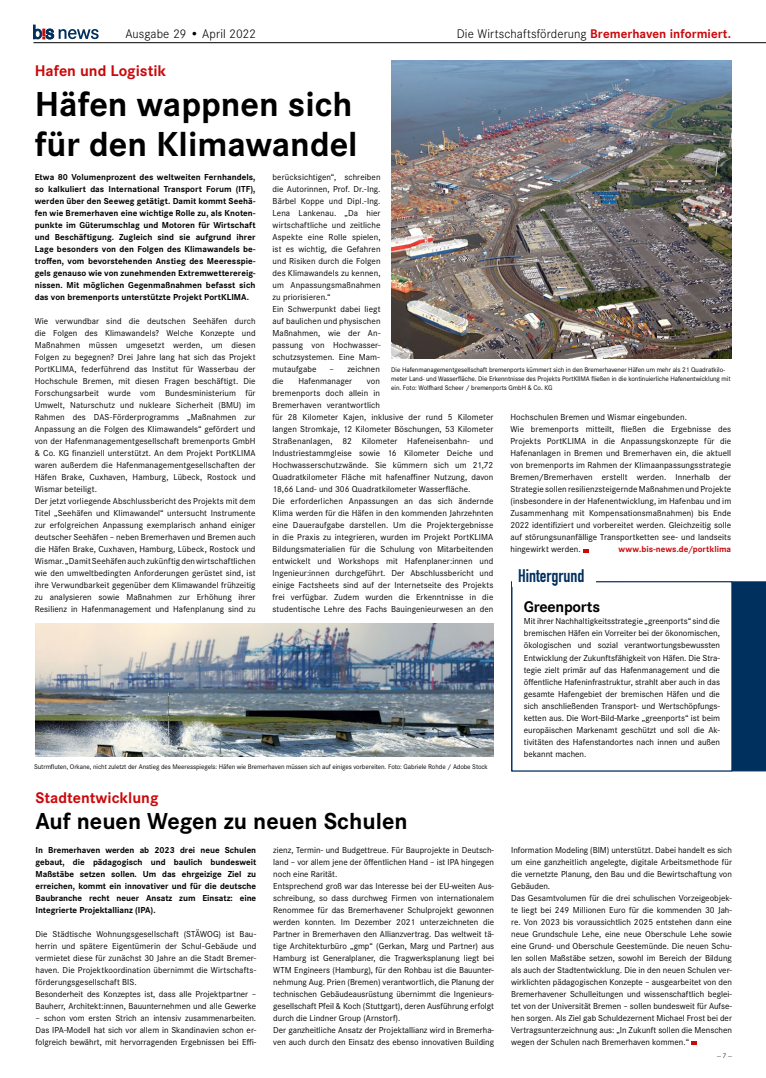
<style>
.page{position:relative;width:766px;height:1078px;background:#fff}
.page>*{position:absolute;margin:0;border:0;box-sizing:border-box;transform-origin:0 0}
.t1{font:700 36px/40px "Corporate S";color:#000}
.t2{font:700 24px "Corporate S";color:#000}
.t3{font:700 18px "DIN Condensed";color:#00305d}
.t4{font:700 16px "Corporate S";color:#ca090c}
.t5{font:700 16px "Corporate S";letter-spacing:-.015em;color:#000}
.t6{font:300 13px "Corporate S";letter-spacing:.005em;color:#000}
.t7{font:9px/12px "Corporate S";letter-spacing:.005em;color:#000}
.t8{font:700 9px/12px "Corporate S";color:#000;text-align:justify}
.t9{font:700 9px "Corporate S";letter-spacing:.005em;color:#ca090c}
.t10{font:7px/9px "Corporate S";letter-spacing:-.01em;color:#000}
.s1{font-weight:700;color:#ca090c}
</style>
<div class="page">
<hr style="left:33px;top:42px;width:732px;height:1px;background:#000">
<svg style="left:33px;top:25px;width:66px;height:14px"></svg>
<svg style="left:691px;top:1041px;width:5px;height:3px"></svg>
<svg style="left:583px;top:549px;width:5px;height:3px"></svg>
<div style="left:732px;top:581px;width:33px;height:190px;background:#00305d"></div>
<svg style="left:511px;top:581px;width:221px;height:190px"></svg>
<div style="left:512px;top:566px;width:84px;height:20px;background:#fff"></div>
<img style="left:392px;top:60px;width:339px;height:298px">
<img style="left:35px;top:623px;width:458px;height:133px">
<h3 class="t6" style="left:125px;top:25px;width:132px">Ausgabe 29 • April 2022</h3>
<h3 class="t6" style="left:456px;top:25px;width:276px">Die Wirtschaftsförderung <span class="s1">Bremerhaven informiert.</span></h3>
<h3 class="t4" style="left:35px;top:60px;width:133px">Hafen und Logistik</h3>
<h1 class="t1" style="left:35px;top:83px;width:324px">Häfen wappnen sich für den Klimawandel</h1>
<p class="t8" style="left:35px;top:171px;width:222px">Etwa 80 Volumenprozent des weltweiten Fernhandels, so kalkuliert das International Transport Forum (ITF), werden über den Seeweg getätigt. Damit kommt Seehä&shy;fen wie Bremerhaven eine wichtige Rolle zu, als Knoten&shy;punkte im Güterumschlag und Motoren für Wirtschaft und Beschäftigung. Zugleich sind sie aufgrund ihrer Lage besonders von den Folgen des Klimawandels be&shy;troffen, vom bevorstehenden Anstieg des Meeresspie&shy;gels genauso wie von zunehmenden Extremwetterereig&shy;nissen. Mit möglichen Gegenmaßnahmen befasst sich das von bremenports unterstützte Projekt PortKLIMA.</p>
<p class="t7" style="left:35px;top:315px;width:222px">Wie verwundbar sind die deutschen Seehäfen durch die Folgen des Klimawandels? Welche Konzepte und Maßnahmen müssen umgesetzt werden, um diesen Folgen zu begegnen? Drei Jahre lang hat sich das Projekt PortKLIMA, federführend das Institut für Wasserbau der Hochschule Bremen, mit diesen Fragen beschäftigt. Die Forschungsarbeit wurde vom Bundesministerium für Umwelt, Naturschutz und nukleare Sicherheit (BMU) im Rahmen des DAS-Förderprogramms „Maßnahmen zur Anpassung an die Folgen des Klimawandels“ gefördert und von der Hafenmanagementgesellschaft bremenports GmbH &amp; Co. KG finanziell unterstützt. An dem Projekt PortKLIMA waren außerdem die Hafenmanagementgesellschaften der Häfen Brake, Cuxhaven, Hamburg, Lübeck, Rostock und Wismar beteiligt.<br>Der jetzt vorliegende Abschlussbericht des Projekts mit dem Titel „Seehäfen und Klimawandel“ untersucht Instrumente zur erfolgreichen Anpassung exemplarisch anhand einiger deutscher Seehäfen – neben Bremerhaven und Bremen auch die Häfen Brake, Cuxhaven, Hamburg, Lübeck, Rostock und Wismar. „Damit Seehäfen auch zukünftig den wirtschaftlichen wie den umweltbedingten Anforderungen gerüstet sind, ist ihre Verwundbarkeit gegenüber dem Klimawandel frühzeitig zu analysieren sowie Maßnahmen zur Erhöhung ihrer Resilienz in Hafenmanagement und Hafenplanung sind zu</p>
<p class="t7" style="left:272px;top:171px;width:109px">berücksichtigen“, schreiben die Autorinnen, Prof. Dr.-Ing.<br>Bärbel Koppe und Dipl.-Ing.<br>Lena Lankenau. „Da hier wirtschaftliche und zeitliche<br>Aspekte eine Rolle spielen, ist es wichtig, die Gefahren und Risiken durch die Folgen des Klimawandels zu kennen, um Anpassungsmaßnahmen zu priorisieren.“<br>Ein Schwerpunkt dabei liegt auf baulichen und physischen<br>Maßnahmen, wie der An&shy;passung von Hochwasser&shy;schutzsystemen. Eine Mam&shy;mutaufgabe</p>
<p class="t7" style="left:329px;top:363px;width:52px">– zeichnen</p>
<p class="t10" style="left:391px;top:365px;width:340px">Die Hafenmanagementgesellschaft bremenports kümmert sich in den Bremerhavener Häfen um mehr als 21 Quadratkilo&shy;meter Land- und Wasserfläche. Die Erkenntnisse des Projekts PortKlIMA fließen in die kontinuierliche Hafenentwicklung mit ein. Foto: Wolfhard Scheer / bremenports GmbH &amp; Co. KG</p>
<p class="t7" style="left:272px;top:375px;width:13px">die</p>
<p class="t7" style="left:298px;top:375px;width:55px">Hafenmanager</p>
<p class="t7" style="left:272px;top:375px;width:222px;text-indent:94px">von<br>bremenports doch allein in<br>Bremerhaven verantwortlich<br>für 28 Kilometer Kajen, inklusive der rund 5 Kilometer langen Stromkaje, 12 Kilometer Böschungen, 53 Kilometer Straßenanlagen, 82 Kilometer Hafeneisenbahn- und Industriestammgleise sowie 16 Kilometer Deiche und Hochwasserschutzwände. Sie kümmern sich um 21,72<br>Quadratkilometer Fläche mit hafenaffiner Nutzung, davon 18,66 Land- und 306 Quadratkilometer Wasserfläche.<br>Die erforderlichen Anpassungen an das sich ändernde Klima werden für die Häfen in den kommenden Jahrzehnten eine Daueraufgabe darstellen. Um die Projektergebnisse in die Praxis zu integrieren, wurden im Projekt PortKLIMA Bildungsmaterialien für die Schulung von Mitarbeitenden entwickelt und Workshops mit Hafenplaner:innen und Ingenieur:innen durchgeführt. Der Abschlussbericht und einige Factsheets sind auf der Internetseite des Projekts frei verfügbar. Zudem wurden die Erkenntnisse in die studentische Lehre des Fachs Bauingenieurwesen an den</p>
<p class="t7" style="left:510px;top:410px;width:222px">Hochschulen Bremen und Wismar eingebunden.<br>Wie bremenports mitteilt, fließen die Ergebnisse des Projekts PortKLIMA in die Anpassungskonzepte für die Hafenanlagen in Bremen und Bremerhaven ein, die aktuell von bremenports im Rahmen der Klimaanpassungsstrategie Bremen/Bremerhaven erstellt werden. Innerhalb der Strategie sollen resilienzsteigernde Maßnahmen und Projekte (insbesondere in der Hafenentwicklung, im Hafenbau und im Zusammenhang mit Kompensationsmaßnahmen) bis Ende 2022 identifiziert und vorbereitet werden. Gleichzeitig solle auf störungsunanfällige Transportketten see- und landseits hingewirkt werden.</p>
<p class="t9" style="left:618px;top:543px;width:114px">www.bis-news.de/portklima</p>
<h3 class="t3" style="left:518px;top:563px;width:68px">Hintergrund</h3>
<h3 class="t5" style="left:523px;top:596px;width:78px">Greenports</h3>
<p class="t7" style="left:523px;top:615px;width:198px;text-align:justify">Mit ihrer Nachhaltigkeitsstrategie „greenports“ sind die bremischen Häfen ein Vorreiter bei der ökonomischen, ökologischen und sozial verantwortungsbewussten Entwicklung der Zukunftsfähigkeit von Häfen. Die Stra&shy;tegie zielt primär auf das Hafenmanagement und die öffentliche Hafeninfrastruktur, strahlt aber auch in das gesamte Hafengebiet der bremischen Häfen und die sich anschließenden Transport- und Wertschöpfungs&shy;ketten aus. Die Wort-Bild-Marke „greenports“ ist beim europäischen Markenamt geschützt und soll die Ak&shy;tivitäten des Hafenstandortes nach innen und außen bekannt machen.</p>
<p class="t10" style="left:34px;top:761px;width:455px">Sutrmfluten, Orkane, nicht zuletzt der Anstieg des Meeresspiegels: Häfen wie Bremerhaven müssen sich auf einiges vorbereiten. Foto: Gabriele Rohde / Adobe Stock</p>
<h3 class="t4" style="left:35px;top:786px;width:124px">Stadtentwicklung</h3>
<h2 class="t2" style="left:35px;top:803px;width:373px">Auf neuen Wegen zu neuen Schulen</h2>
<p class="t8" style="left:35px;top:843px;width:222px">In Bremerhaven werden ab 2023 drei neue Schulen gebaut, die pädagogisch und baulich bundesweit Maßstäbe setzen sollen. Um das ehrgeizige Ziel zu erreichen, kommt ein innovativer und für die deutsche Baubranche recht neuer Ansatz zum Einsatz: eine Integrierte Projektallianz (IPA).</p>
<p class="t7" style="left:35px;top:927px;width:222px">Die Städtische Wohnungsgesellschaft (STÄWOG) ist Bau&shy;herrin und spätere Eigentümerin der Schul-Gebäude und vermietet diese für zunächst 30 Jahre an die Stadt Bremer&shy;haven. Die Projektkoordination übernimmt die Wirtschafts&shy;förderungsgesellschaft BIS.<br>Besonderheit des Konzeptes ist, dass alle Projektpartner – Bauherr, Architekt:innen, Bauunternehmen und alle Gewerke</p>
<p class="t7" style="left:35px;top:1011px;width:222px;text-align:justify">– schon vom ersten Strich an intensiv zusammenarbeiten.<br>Das IPA-Modell hat sich vor allem in Skandinavien schon er&shy;folgreich bewährt, mit hervorragenden Ergebnissen bei Effi-</p>
<p class="t7" style="left:273px;top:843px;width:222px">zienz, Termin- und Budgettreue. Für Bauprojekte in Deutsch&shy;land – vor allem jene der öffentlichen Hand – ist IPA hingegen noch eine Rarität.<br>Entsprechend groß war das Interesse bei der EU-weiten Aus&shy;schreibung, so dass durchweg Firmen von internationalem Renommee für das Bremerhavener Schulprojekt gewonnen werden konnten. Im Dezember 2021 unterzeichneten die Partner in Bremerhaven den Allianzvertrag. Das weltweit tä&shy;tige Architekturbüro „gmp“ (Gerkan, Marg und Partner) aus Hamburg ist Generalplaner, die Tragwerksplanung liegt bei WTM Engineers (Hamburg), für den Rohbau ist die Bauunter&shy;nehmung Aug. Prien (Bremen) verantwortlich, die Planung der technischen Gebäudeausrüstung übernimmt die Ingenieurs&shy;gesellschaft Pfeil &amp; Koch (Stuttgart), deren Ausführung erfolgt durch die Lindner Group (Arnstorf).<br>Der ganzheitliche Ansatz der Projektallianz wird in Bremerha&shy;ven auch durch den Einsatz des ebenso innovativen Building</p>
<p class="t7" style="left:511px;top:843px;width:222px">Information Modeling (BIM) unterstützt. Dabei handelt es sich um eine ganzheitlich angelegte, digitale Arbeitsmethode für die vernetzte Planung, den Bau und die Bewirtschaftung von Gebäuden.<br>Das Gesamtvolumen für die drei schulischen Vorzeigeobjek&shy;te liegt bei 249 Millionen Euro für die kommenden 30 Jah&shy;re. Von 2023 bis voraussichtlich 2025 entstehen dann eine neue Grundschule Lehe, eine neue Oberschule Lehe sowie eine Grund- und Oberschule Geestemünde. Die neuen Schu&shy;len sollen Maßstäbe setzen, sowohl im Bereich der Bildung als auch der Stadtentwicklung. Die in den neuen Schulen ver&shy;wirklichten pädagogischen Konzepte – ausgearbeitet von den Bremerhavener Schulleitungen und wissenschaftlich beglei&shy;tet von der Universität Bremen – sollen bundesweit für Aufse&shy;hen sorgen. Als Ziel gab Schuldezernent Michael Frost bei der Vertragsunterzeichnung aus: „In Zukunft sollen die Menschen wegen der Schulen nach Bremerhaven kommen.“</p>
</div>
